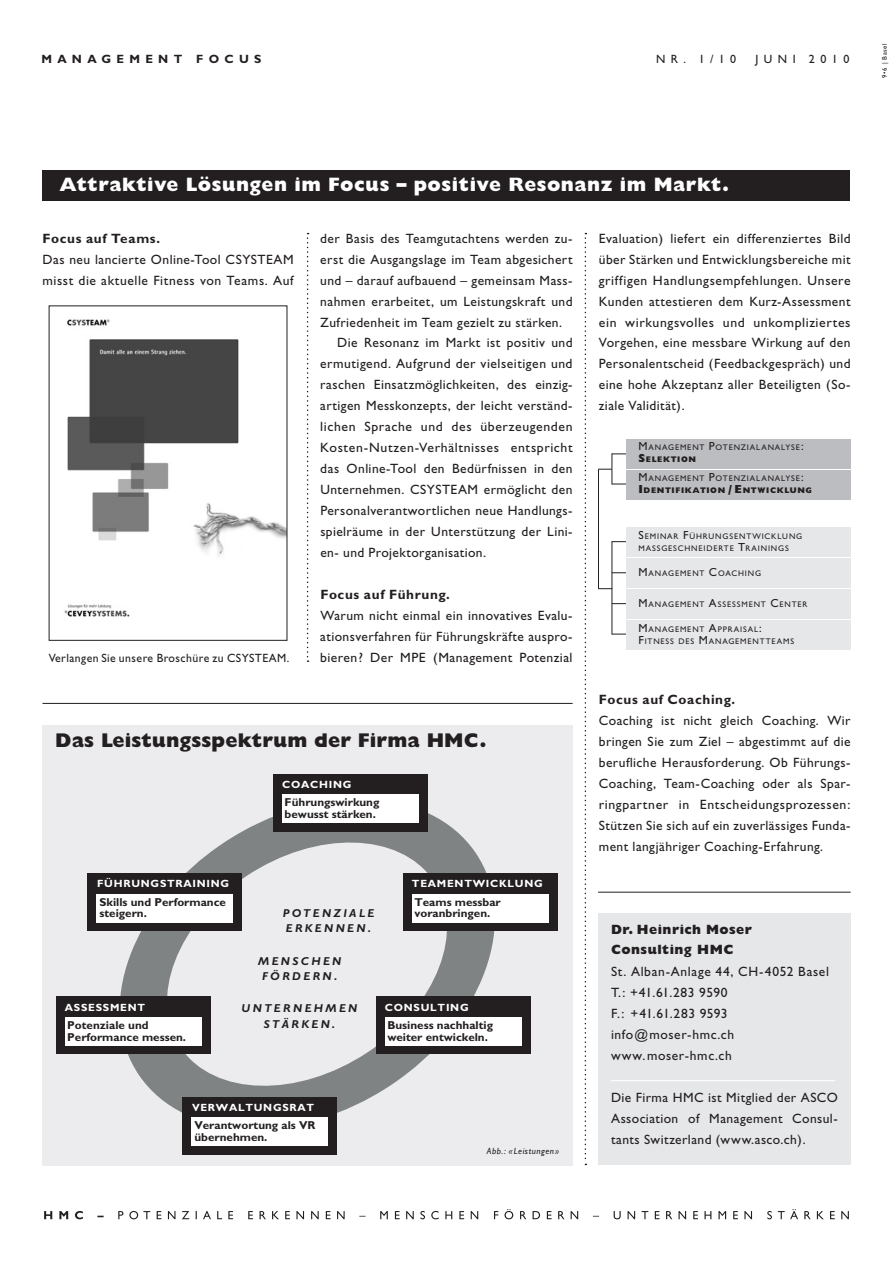
<style>
.page{position:relative;width:893px;height:1263px;background:#fff}
.page>*{position:absolute;margin:0;border:0;box-sizing:border-box;transform-origin:0 0}
.t1{font:800 19.95px "Gill Sans";letter-spacing:.005em;color:#231f20}
.t2{font:800 19.5px "Gill Sans";letter-spacing:.03em;color:#fff}
.t3{font:13.5px/21px "Gill Sans";letter-spacing:.03em;color:#231f20;text-align:justify}
.t4{font:700 13.5px "Gill Sans";letter-spacing:.045em;color:#231f20}
.t5{font:800 13.5px/19.5px "Gill Sans";letter-spacing:.035em;color:#231f20}
.t6{font:12px "Gill Sans";letter-spacing:.04em;color:#231f20}
.t7{font:700 12px "Gill Sans";color:#231f20}
.t8{font:700 11.55px/11.6px "Gill Sans";color:#231f20}
.t9{font:italic 700 11.55px/15.3px "Gill Sans";letter-spacing:.205em;color:#231f20;text-align:center}
.t10{font:700 10.5px "Gill Sans";letter-spacing:.07em;color:#fff}
.t11{font:italic 9px "Gill Sans";letter-spacing:.06em;color:#231f20}
.t12{font:8.25px/12px "Gill Sans";letter-spacing:.105em;color:#231f20}
.t13{font:6.75px "Gill Sans";color:#231f20}
.s1{font-size:11.7px}
.s2{font-weight:800;font-size:11.7px}
.s3{font-weight:800}
</style>
<div class="page">
<svg style="left:44px;top:1209px;width:805px;height:10px"></svg>
<hr style="left:43px;top:703px;width:530px;height:1px;background:#231f20">
<hr style="left:598px;top:892px;width:253px;height:1px;background:#231f20">
<div style="left:598px;top:913px;width:253px;height:252px;background:#e6e7e9"></div>
<hr style="left:611px;top:1080px;width:224px;height:1px;background:#fff">
<svg style="left:585px;top:233px;width:1px;height:932px"></svg>
<svg style="left:307px;top:233px;width:2px;height:429px"></svg>
<div style="left:43px;top:170px;width:807px;height:31px;background:#231f20"></div>
<svg style="left:48px;top:305px;width:240px;height:336px"></svg>
<hr style="left:598px;top:469px;width:1px;height:120px;background:#231f20">
<svg style="left:613px;top:453px;width:13px;height:1px"></svg>
<div style="left:626px;top:439px;width:224px;height:30px;background:#bcbdc0"></div>
<svg style="left:613px;top:572px;width:13px;height:1px"></svg>
<div style="left:626px;top:558px;width:224px;height:30px;background:#e6e7e9"></div>
<svg style="left:613px;top:603px;width:13px;height:1px"></svg>
<div style="left:626px;top:589px;width:224px;height:30px;background:#e6e7e9"></div>
<svg style="left:612px;top:634px;width:14px;height:1px"></svg>
<div style="left:626px;top:620px;width:224px;height:30px;background:#e6e7e9"></div>
<svg style="left:612px;top:484px;width:14px;height:1px"></svg>
<div style="left:626px;top:470px;width:224px;height:30px;background:#bcbdc0"></div>
<svg style="left:613px;top:541px;width:13px;height:1px"></svg>
<div style="left:626px;top:527px;width:224px;height:30px;background:#e6e7e9"></div>
<svg style="left:598px;top:588px;width:14px;height:1px"></svg>
<hr style="left:612px;top:453px;width:1px;height:31px;background:#231f20">
<svg style="left:598px;top:469px;width:14px;height:1px"></svg>
<hr style="left:612px;top:541px;width:1px;height:93px;background:#231f20">
<div style="left:43px;top:725px;width:530px;height:440px;background:#ececee"></div>
<svg style="left:120px;top:813px;width:375px;height:334px"></svg>
<div style="left:87px;top:873px;width:155px;height:58px;background:#231f20"></div>
<div style="left:96px;top:894px;width:137px;height:28px;background:#fff"></div>
<div style="left:273px;top:774px;width:155px;height:57px;background:#231f20"></div>
<div style="left:282px;top:794px;width:137px;height:29px;background:#fff"></div>
<div style="left:56px;top:996px;width:155px;height:58px;background:#231f20"></div>
<div style="left:65px;top:1017px;width:137px;height:28px;background:#fff"></div>
<div style="left:183px;top:1097px;width:154px;height:57px;background:#231f20"></div>
<div style="left:192px;top:1117px;width:136px;height:28px;background:#fff"></div>
<div style="left:376px;top:996px;width:154px;height:58px;background:#231f20"></div>
<div style="left:385px;top:1017px;width:136px;height:28px;background:#fff"></div>
<div style="left:403px;top:873px;width:154px;height:58px;background:#231f20"></div>
<div style="left:412px;top:894px;width:136px;height:28px;background:#fff"></div>
<p class="t7" style="left:41px;top:52px;width:222px">Ma na gem enT Focus</p>
<p class="t6" style="left:656px;top:52px;width:81px">Nr. 1/10</p>
<p class="t6" style="left:755px;top:52px;width:95px">jun i 2010</p>
<p class="t13" style="left:880px;top:78px;width:36px;rotate:-90deg">9•6 | Basel</p>
<h2 class="t2" style="left:60px;top:173px;width:671px">Attraktive Lösungen im Focus – positive Resonanz im Markt.</h2>
<p class="t4" style="left:42px;top:230px;width:119px">Focus auf Teams.</p>
<p class="t3" style="left:42px;top:248px;width:218px">Das neu lancierte Online-Tool CSYSTEA</p>
<p class="t3" style="left:42px;top:248px;width:253px;text-align:right">M<br>misst die aktuelle Fitness von Teams. Auf</p>
<p class="t6" style="left:49px;top:651px;width:209px">Verlangen Sie unsere Broschüre zu CSYSTEA</p>
<p class="t6" style="left:277px;top:651px;width:14px">M.</p>
<p class="t3" style="left:320px;top:228px;width:254px;text-align:left">der Basis des Teamgutachtens werden zu&shy;erst die Ausgangslage im Team abgesichert und – darauf aufbauend – gemeinsam Mass&shy;nahmen erarbeitet, um Leistungskraft und Zufriedenheit im Team gezielt zu stärken.<br>Die Resonanz im Markt ist positiv und ermutigend. Aufgrund der vielseitigen und raschen Einsatzmöglichkeiten, des einzig&shy;artigen Messkonzepts, der leicht verständ&shy;lichen Sprache und des überzeugenden Kosten-Nutzen-Verhältnisses entspricht das Online-Tool den Bedürfnissen in den Unternehmen. CSYSTEA</p>
<p class="t3" style="left:320px;top:479px;width:254px;text-indent:147px">M ermöglicht den Personalverantwortlichen neue Handlungs&shy;spielräume in der Unterstützung der Lini&shy;en- und Projektorganisation.</p>
<p class="t4" style="left:320px;top:586px;width:131px">Focus auf Führung.</p>
<p class="t3" style="left:320px;top:605px;width:254px">Warum nicht einmal ein innovatives Evalu&shy;ationsverfahren für Führungskräfte auspro&shy;bieren? Der MPE (Management Potenzial</p>
<h1 class="t1" style="left:55px;top:729px;width:433px">Das Leistungsspektrum der Firma HMC.</h1>
<p class="t10" style="left:282px;top:778px;width:71px">COACHING</p>
<p class="t8" style="left:285px;top:796px;width:96px">Führungswirkung bewusst stärken.</p>
<p class="t10" style="left:97px;top:877px;width:134px">FÜHRUNGSTRAINING</p>
<p class="t8" style="left:100px;top:896px;width:128px">Skills und Performance steigern.</p>
<p class="t10" style="left:65px;top:1001px;width:82px">ASSESSMENT</p>
<p class="t8" style="left:67px;top:1019px;width:120px">Potenziale und<br>Performance messen.</p>
<p class="t9" style="left:283px;top:905px;width:93px;text-align:left">POTENZIALE<br>ERKENNEN.</p>
<p class="t9" style="left:258px;top:953px;width:85px">MENSCHEN<br>FÖRDERN.</p>
<p class="t9" style="left:242px;top:1000px;width:117px">UNTERNEHMEN<br>STÄRKEN.</p>
<p class="t10" style="left:412px;top:878px;width:132px">TEAMENTWICKLUNG</p>
<p class="t8" style="left:414px;top:896px;width:88px">Teams messbar voranbringen.</p>
<p class="t10" style="left:385px;top:1001px;width:85px">CONSULTING</p>
<p class="t8" style="left:387px;top:1019px;width:107px">Business nachhaltig weiter entwickeln.</p>
<p class="t10" style="left:192px;top:1101px;width:124px">VERWALTUNGSRAT</p>
<p class="t8" style="left:194px;top:1119px;width:123px">Verantwortung als VR übernehmen.</p>
<p class="t11" style="left:487px;top:1146px;width:74px">Abb.: «Leistungen»</p>
<p class="t3" style="left:599px;top:228px;width:253px">Evaluation) liefert ein differenziertes Bild über Stärken und Entwicklungsbereiche mit griffigen Handlungsempfehlungen. Unsere Kunden attestieren dem Kurz-Assessment ein wirkungsvolles und unkompliziertes Vorgehen, eine messbare Wirkung auf den Personalentscheid (Feedbackgespräch) und eine hohe Akzeptanz aller Beteiligten (So&shy;ziale Validität).</p>
<p class="t12" style="left:638px;top:442px;width:167px"><span class="s1">M</span>ANAGEMENT <span class="s1">P</span>OTENZIALANALYSE<span class="s1">:<br></span><span class="s2">S</span><span class="s3">ELEKTION</span></p>
<p class="t12" style="left:638px;top:473px;width:175px"><span class="s1">M</span>ANAGEMENT <span class="s1">P</span>OTENZIALANALYSE<span class="s1">:<br></span><span class="s2">I</span> <span class="s3">DENTIFIKATION</span> <span class="s2">/ E</span> <span class="s3">NTWICKLUNG</span></p>
<p class="t12" style="left:638px;top:530px;width:165px"><span class="s1">S</span>EMINAR <span class="s1">F</span>ÜHRUNGSENTWICKLUNG<br>MASSGESCHNEIDERTE <span class="s1">T</span>RAININGS</p>
<p class="t12" style="left:638px;top:567px;width:124px"><span class="s1">M</span>ANAGEMENT <span class="s1">C</span>OACHING</p>
<p class="t12" style="left:638px;top:598px;width:170px"><span class="s1">M</span>ANAGEMENT <span class="s1">A</span>SSESSMENT <span class="s1">C</span>ENTER</p>
<p class="t12" style="left:638px;top:623px;width:157px"><span class="s1">M</span>ANAGEMENT <span class="s1">A</span>PPRAISAL<span class="s1">:<br>F</span>ITNESS DES <span class="s1">M</span>ANAGEMENTTEAMS</p>
<p class="t4" style="left:599px;top:691px;width:138px">Focus auf Coaching.</p>
<p class="t3" style="left:599px;top:710px;width:253px">Coaching ist nicht gleich Coaching. Wir bringen Sie zum Ziel – abgestimmt auf die berufliche Herausforderung. Ob Führungs-Coaching, Team-Coaching oder als Spar&shy;ringpartner in Entscheidungsprozessen:<br>Stützen Sie sich auf ein zuverlässiges Funda&shy;ment langjähriger Coaching-Erfahrung.</p>
<p class="t5" style="left:611px;top:920px;width:142px">Dr. Heinrich Moser<br>Consulting HMC</p>
<p class="t3" style="left:611px;top:961px;width:219px;text-align:left">St. Alban-Anlage 44, CH-4052 Basel<br>T.: +41.61.283 9590<br>F.: +41.61.283 9593 info@moser-hmc.ch www.moser-hmc.ch</p>
<p class="t3" style="left:611px;top:1087px;width:228px;text-align:left">Die Firma HMC ist Mitglied der ASCO<br>Association of Management Consul&shy;tants Switzerland (www.asco.ch).</p>
</div>
